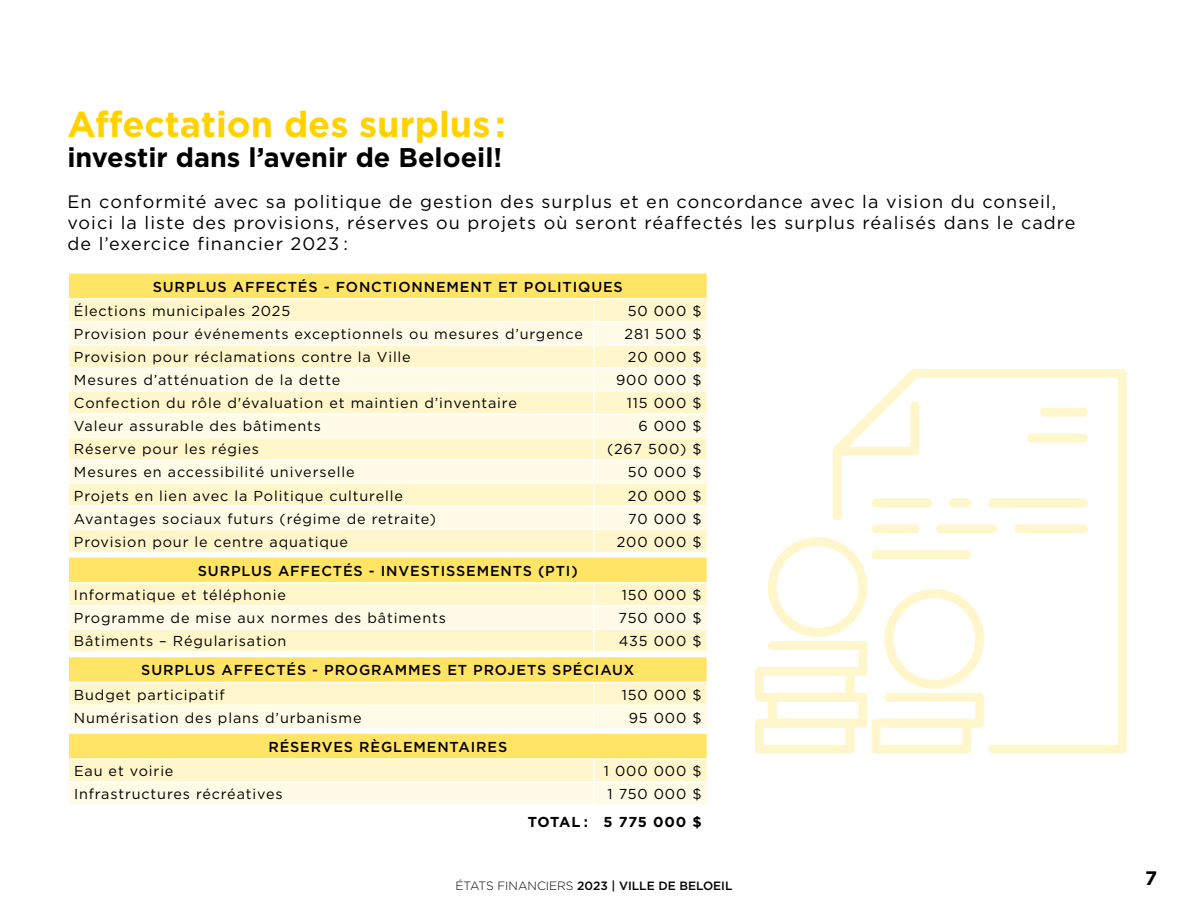
<style>
.page{position:relative;width:1188px;height:918px;background:#fff}
.page>*{position:absolute;margin:0;border:0;box-sizing:border-box;transform-origin:0 0}
.t1{font:700 36px "Gotham";color:#ffd200}
.t2{font:700 27px "Gotham";color:#000}
.t3{font:700 19.5px "Gotham";color:#000}
.t4{font:18px/21px "Gotham";letter-spacing:.06em;color:#000}
.t5{font:14.4px "Gotham";letter-spacing:.06em;color:#000}
.t6{font:500 14.4px "Gotham";letter-spacing:.06em;color:#000}
.t7{font:700 14.4px "Gotham";letter-spacing:.045em;color:#000}
.t8{font:500 12px "Gotham";color:#000}
.s1{font-weight:300}
</style>
<div class="page">
<svg style="left:755px;top:368px;width:372px;height:386px"></svg>
<div style="left:69px;top:274px;width:638px;height:24px;background:#ffe466"></div>
<div style="left:69px;top:300px;width:638px;height:21px;background:#fff6cc"></div>
<svg style="left:69px;top:323px;width:638px;height:229px;background:#fff8d9"></svg>
<svg style="left:69px;top:558px;width:638px;height:246px;background:#fff1b4"></svg>
<hr style="left:593px;top:300px;width:2px;height:21px;background:#fff">
<hr style="left:593px;top:323px;width:2px;height:21px;background:#fff">
<hr style="left:68px;top:344px;width:526px;height:2px;background:#fff">
<hr style="left:594px;top:344px;width:114px;height:2px;background:#fff">
<hr style="left:593px;top:346px;width:2px;height:21px;background:#fff">
<hr style="left:68px;top:367px;width:526px;height:2px;background:#fff">
<hr style="left:594px;top:367px;width:114px;height:2px;background:#fff">
<hr style="left:593px;top:369px;width:2px;height:21px;background:#fff">
<hr style="left:68px;top:390px;width:526px;height:2px;background:#fff">
<hr style="left:594px;top:390px;width:114px;height:2px;background:#fff">
<hr style="left:593px;top:392px;width:2px;height:21px;background:#fff">
<hr style="left:68px;top:413px;width:526px;height:2px;background:#fff">
<hr style="left:594px;top:413px;width:114px;height:2px;background:#fff">
<hr style="left:593px;top:415px;width:2px;height:21px;background:#fff">
<hr style="left:68px;top:436px;width:526px;height:2px;background:#fff">
<hr style="left:594px;top:436px;width:114px;height:2px;background:#fff">
<hr style="left:593px;top:438px;width:2px;height:21px;background:#fff">
<hr style="left:68px;top:459px;width:526px;height:2px;background:#fff">
<hr style="left:594px;top:459px;width:114px;height:2px;background:#fff">
<hr style="left:593px;top:461px;width:2px;height:22px;background:#fff">
<hr style="left:68px;top:483px;width:526px;height:1px;background:#fff">
<hr style="left:594px;top:483px;width:114px;height:1px;background:#fff">
<hr style="left:593px;top:484px;width:2px;height:22px;background:#fff">
<hr style="left:68px;top:506px;width:526px;height:1px;background:#fff">
<hr style="left:594px;top:506px;width:114px;height:1px;background:#fff">
<hr style="left:593px;top:507px;width:2px;height:22px;background:#fff">
<hr style="left:68px;top:529px;width:526px;height:1px;background:#fff">
<hr style="left:594px;top:529px;width:114px;height:1px;background:#fff">
<hr style="left:593px;top:530px;width:2px;height:22px;background:#fff">
<hr style="left:68px;top:582px;width:526px;height:2px;background:#fff">
<hr style="left:594px;top:582px;width:114px;height:2px;background:#fff">
<hr style="left:593px;top:584px;width:2px;height:21px;background:#fff">
<hr style="left:68px;top:605px;width:526px;height:2px;background:#fff">
<hr style="left:594px;top:605px;width:114px;height:2px;background:#fff">
<hr style="left:593px;top:607px;width:2px;height:21px;background:#fff">
<hr style="left:68px;top:628px;width:526px;height:2px;background:#fff">
<hr style="left:594px;top:628px;width:114px;height:2px;background:#fff">
<hr style="left:593px;top:630px;width:2px;height:21px;background:#fff">
<hr style="left:68px;top:651px;width:526px;height:2px;background:#fff">
<hr style="left:594px;top:651px;width:114px;height:2px;background:#fff">
<hr style="left:68px;top:656px;width:526px;height:1px;background:#fff">
<hr style="left:594px;top:656px;width:114px;height:1px;background:#fff">
<hr style="left:68px;top:682px;width:526px;height:1px;background:#fff">
<hr style="left:594px;top:682px;width:114px;height:1px;background:#fff">
<hr style="left:593px;top:683px;width:2px;height:22px;background:#fff">
<hr style="left:68px;top:705px;width:526px;height:1px;background:#fff">
<hr style="left:594px;top:705px;width:114px;height:1px;background:#fff">
<hr style="left:593px;top:706px;width:2px;height:22px;background:#fff">
<hr style="left:68px;top:728px;width:526px;height:1px;background:#fff">
<hr style="left:594px;top:728px;width:114px;height:1px;background:#fff">
<hr style="left:68px;top:732px;width:526px;height:2px;background:#fff">
<hr style="left:594px;top:732px;width:114px;height:2px;background:#fff">
<hr style="left:68px;top:758px;width:526px;height:2px;background:#fff">
<hr style="left:594px;top:758px;width:114px;height:2px;background:#fff">
<hr style="left:593px;top:760px;width:2px;height:21px;background:#fff">
<hr style="left:68px;top:781px;width:526px;height:2px;background:#fff">
<hr style="left:594px;top:781px;width:114px;height:2px;background:#fff">
<hr style="left:593px;top:783px;width:2px;height:21px;background:#fff">
<h1 class="t1" style="left:68px;top:100px;width:440px">Affectation des surplus :</h1>
<h2 class="t2" style="left:68px;top:139px;width:436px">investir dans l’avenir de Beloeil!</h2>
<p class="t4" style="left:68px;top:191px;width:1010px">En conformité avec sa politique de gestion des surplus et en concordance avec la vision du conseil, voici la liste des provisions, réserves ou projets où seront réaffectés les surplus réalisés dans le cadre de l’exercice financier 2023 :</p>
<p class="t6" style="left:153px;top:277px;width:472px">SURPLUS AFFECTÉS - FONCTIONNEMENT ET POLITIQUES</p>
<p class="t5" style="left:74px;top:302px;width:218px">Élections municipales 2025</p>
<p class="t5" style="left:628px;top:302px;width:75px">50 000 $</p>
<p class="t5" style="left:74px;top:325px;width:510px">Provision pour événements exceptionnels ou mesures d’urgence</p>
<p class="t5" style="left:625px;top:325px;width:79px">281 500 $</p>
<p class="t5" style="left:74px;top:348px;width:338px">Provision pour réclamations contre la Ville</p>
<p class="t5" style="left:628px;top:348px;width:75px">20 000 $</p>
<p class="t5" style="left:74px;top:371px;width:268px">Mesures d’atténuation de la dette</p>
<p class="t5" style="left:616px;top:371px;width:87px">900 000 $</p>
<p class="t5" style="left:74px;top:394px;width:444px">Confection du rôle d'évaluation et maintien d’inventaire</p>
<p class="t5" style="left:627px;top:394px;width:76px">115 000 $</p>
<p class="t5" style="left:74px;top:417px;width:249px">Valeur assurable des bâtiments</p>
<p class="t5" style="left:638px;top:417px;width:65px">6 000 $</p>
<p class="t5" style="left:74px;top:440px;width:187px">Réserve pour les régies</p>
<p class="t5" style="left:607px;top:440px;width:96px">(267 500) $</p>
<p class="t5" style="left:74px;top:463px;width:282px">Mesures en accessibilité universelle</p>
<p class="t5" style="left:628px;top:463px;width:75px">50 000 $</p>
<p class="t5" style="left:74px;top:486px;width:330px">Projets en lien avec la Politique culturelle</p>
<p class="t5" style="left:628px;top:486px;width:75px">20 000 $</p>
<p class="t5" style="left:74px;top:509px;width:364px">Avantages sociaux futurs (régime de retraite)</p>
<p class="t5" style="left:628px;top:509px;width:75px">70 000 $</p>
<p class="t5" style="left:74px;top:532px;width:276px">Provision pour le centre aquatique</p>
<p class="t5" style="left:617px;top:532px;width:86px">200 000 $</p>
<p class="t6" style="left:198px;top:561px;width:381px">SURPLUS AFFECTÉS - INVESTISSEMENTS (PTI)</p>
<p class="t5" style="left:74px;top:586px;width:213px">Informatique et téléphonie</p>
<p class="t5" style="left:622px;top:586px;width:81px">150 000 $</p>
<p class="t5" style="left:74px;top:609px;width:373px">Programme de mise aux normes des bâtiments</p>
<p class="t5" style="left:619px;top:609px;width:84px">750 000 $</p>
<p class="t5" style="left:74px;top:632px;width:214px">Bâtiments – Régularisation</p>
<p class="t5" style="left:619px;top:632px;width:84px">435 000 $</p>
<p class="t6" style="left:141px;top:661px;width:495px">SURPLUS AFFECTÉS - PROGRAMMES ET PROJETS SPÉCIAUX</p>
<p class="t5" style="left:74px;top:685px;width:152px">Budget participatif</p>
<p class="t5" style="left:622px;top:685px;width:81px">150 000 $</p>
<p class="t5" style="left:74px;top:708px;width:289px">Numérisation des plans d’urbanisme</p>
<p class="t5" style="left:629px;top:708px;width:74px">95 000 $</p>
<p class="t6" style="left:268px;top:737px;width:240px">RÉSERVES RÈGLEMENTAIRES</p>
<p class="t5" style="left:74px;top:762px;width:101px">Eau et voirie</p>
<p class="t5" style="left:604px;top:762px;width:99px">1 000 000 $</p>
<p class="t5" style="left:74px;top:785px;width:210px">Infrastructures récréatives</p>
<p class="t5" style="left:607px;top:785px;width:96px">1 750 000 $</p>
<p class="t7" style="left:528px;top:812px;width:175px">TOTAL : 5 775 000 $</p>
<p class="t8" style="left:456px;top:878px;width:278px"><span class="s1">ÉTATS FINANCIERS</span> 2023 | VILLE DE BELOEIL</p>
<h3 class="t3" style="left:1145px;top:865px;width:14px">7</h3>
</div>
